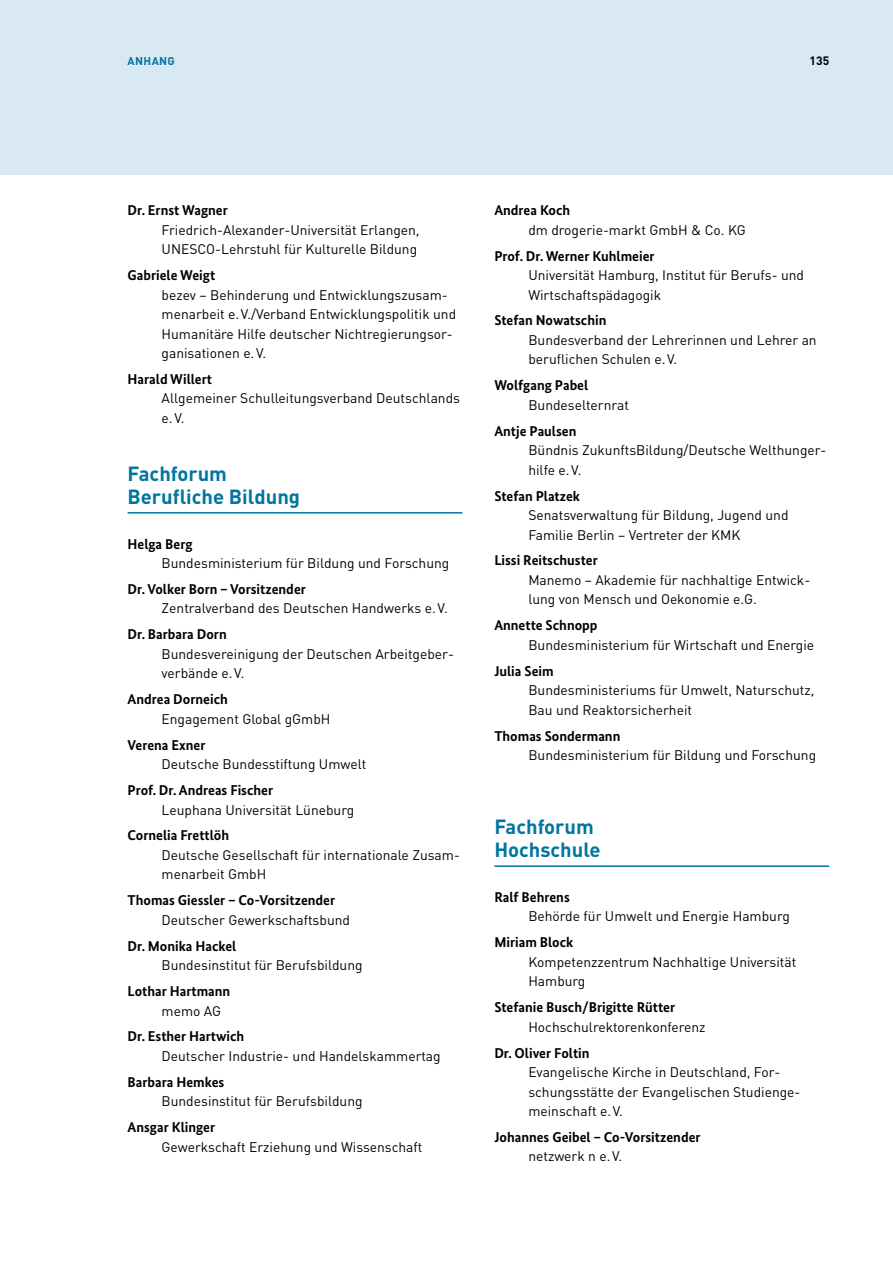
<style>
.page{position:relative;width:893px;height:1263px;background:#fff}
.page>*{position:absolute;margin:0;border:0;box-sizing:border-box;transform-origin:0 0}
.t1{font:700 20.25px/22.5px "DIN Pro";color:#0075a0}
.t2{font:700 14.25px "Bundes Sans";color:#000}
.t3{font:13.8px/19.5px "DIN Pro";color:#000}
.t4{font:700 12px "DIN Pro";color:#000}
.t5{font:700 11.25px "DIN Pro";color:#0075a0}
</style>
<div class="page">
<div style="left:0;top:0;width:893px;height:174px;background:#d8e9f3"></div>
<hr style="left:128px;top:512px;width:334px;height:2px;background:#0075a0">
<hr style="left:494px;top:865px;width:335px;height:2px;background:#0075a0">
<p class="t5" style="left:128px;top:53px;width:17px">Anhang</p>
<p class="t4" style="left:810px;top:52px;width:21px">135</p>
<p class="t2" style="left:128px;top:202px;width:102px">Dr. Ernst Wagner</p>
<p class="t3" style="left:162px;top:219px;width:260px">Friedrich-Alexander-Universität Erlangen,<br>UNESCO-Lehrstuhl für Kulturelle Bildung</p>
<p class="t2" style="left:128px;top:266px;width:89px">Gabriele Weigt</p>
<p class="t3" style="left:162px;top:284px;width:296px">bezev – Behinderung und Entwicklungszusam&shy;menarbeit e.V./Verband Entwicklungspolitik und Humanitäre Hilfe deutscher Nichtregierungsor&shy;ganisationen e.V.</p>
<p class="t2" style="left:128px;top:370px;width:86px">Harald Willert</p>
<p class="t3" style="left:162px;top:388px;width:300px">Allgemeiner Schulleitungsverband Deutschlands e.V.</p>
<h1 class="t1" style="left:128px;top:462px;width:174px">Fachforum<br>Berufliche Bildung</h1>
<p class="t2" style="left:128px;top:535px;width:67px">Helga Berg</p>
<p class="t3" style="left:162px;top:553px;width:289px">Bundesministerium für Bildung und Forschung</p>
<p class="t2" style="left:128px;top:580px;width:180px">Dr. Volker Born – Vorsitzender</p>
<p class="t3" style="left:162px;top:598px;width:288px">Zentralverband des Deutschen Handwerks e.V.</p>
<p class="t2" style="left:128px;top:626px;width:101px">Dr. Barbara Dorn</p>
<p class="t3" style="left:162px;top:643px;width:294px">Bundesvereinigung der Deutschen Arbeitgeber&shy;verbände e.V.</p>
<p class="t2" style="left:128px;top:691px;width:102px">Andrea Dorneich</p>
<p class="t3" style="left:162px;top:708px;width:170px">Engagement Global gGmbH</p>
<p class="t2" style="left:128px;top:736px;width:79px">Verena Exner</p>
<p class="t3" style="left:162px;top:754px;width:206px">Deutsche Bundesstiftung Umwelt</p>
<p class="t2" style="left:128px;top:781px;width:147px">Prof. Dr. Andreas Fischer</p>
<p class="t3" style="left:162px;top:799px;width:194px">Leuphana Universität Lüneburg</p>
<p class="t2" style="left:128px;top:827px;width:103px">Cornelia Frettlöh</p>
<p class="t3" style="left:162px;top:844px;width:300px">Deutsche Gesellschaft für internationale Zusam&shy;menarbeit GmbH</p>
<p class="t2" style="left:128px;top:892px;width:209px">Thomas Giessler – Co-Vorsitzender</p>
<p class="t3" style="left:162px;top:909px;width:190px">Deutscher Gewerkschaftsbund</p>
<p class="t2" style="left:128px;top:937px;width:110px">Dr. Monika Hackel</p>
<p class="t3" style="left:162px;top:955px;width:203px">Bundesinstitut für Berufsbildung</p>
<p class="t2" style="left:128px;top:982px;width:104px">Lothar Hartmann</p>
<p class="t3" style="left:162px;top:1000px;width:61px">memo AG</p>
<p class="t2" style="left:128px;top:1028px;width:118px">Dr. Esther Hartwich</p>
<p class="t3" style="left:162px;top:1045px;width:281px">Deutscher Industrie- und Handelskammertag</p>
<p class="t2" style="left:128px;top:1073px;width:98px">Barbara Hemkes</p>
<p class="t3" style="left:162px;top:1091px;width:203px">Bundesinstitut für Berufsbildung</p>
<p class="t2" style="left:128px;top:1118px;width:89px">Ansgar Klinger</p>
<p class="t3" style="left:162px;top:1136px;width:262px">Gewerkschaft Erziehung und Wissenschaft</p>
<p class="t2" style="left:494px;top:202px;width:77px">Andrea Koch</p>
<p class="t3" style="left:528px;top:219px;width:219px">dm drogerie-markt GmbH &amp; Co. KG</p>
<p class="t2" style="left:494px;top:247px;width:162px">Prof. Dr. Werner Kuhlmeier</p>
<p class="t3" style="left:528px;top:265px;width:277px">Universität Hamburg, Institut für Berufs- und<br>Wirtschaftspädagogik</p>
<p class="t2" style="left:494px;top:312px;width:114px">Stefan Nowatschin</p>
<p class="t3" style="left:528px;top:330px;width:290px">Bundesverband der Lehrerinnen und Lehrer an beruflichen Schulen e.V.</p>
<p class="t2" style="left:494px;top:377px;width:95px">Wolfgang Pabel</p>
<p class="t3" style="left:528px;top:394px;width:102px">Bundeselternrat</p>
<p class="t2" style="left:494px;top:422px;width:84px">Antje Paulsen</p>
<p class="t3" style="left:528px;top:440px;width:300px">Bündnis ZukunftsBildung/Deutsche Welthunger&shy;hilfe e.V.</p>
<p class="t2" style="left:494px;top:487px;width:87px">Stefan Platzek</p>
<p class="t3" style="left:528px;top:505px;width:262px">Senatsverwaltung für Bildung, Jugend und<br>Familie Berlin – Vertreter der KMK</p>
<p class="t2" style="left:494px;top:552px;width:105px">Lissi Reitschuster</p>
<p class="t3" style="left:528px;top:570px;width:283px">Manemo – Akademie für nachhaltige Entwick&shy;lung von Mensch und Oekonomie e.G.</p>
<p class="t2" style="left:494px;top:617px;width:105px">Annette Schnopp</p>
<p class="t3" style="left:528px;top:634px;width:287px">Bundesministerium für Wirtschaft und Energie</p>
<p class="t2" style="left:494px;top:662px;width:61px">Julia Seim</p>
<p class="t3" style="left:528px;top:680px;width:288px">Bundesministeriums für Umwelt, Naturschutz,<br>Bau und Reaktorsicherheit</p>
<p class="t2" style="left:494px;top:727px;width:128px">Thomas Sondermann</p>
<p class="t3" style="left:528px;top:745px;width:289px">Bundesministerium für Bildung und Forschung</p>
<h1 class="t1" style="left:494px;top:815px;width:108px">Fachforum<br>Hochschule</h1>
<p class="t2" style="left:494px;top:888px;width:77px">Ralf Behrens</p>
<p class="t3" style="left:528px;top:906px;width:263px">Behörde für Umwelt und Energie Hamburg</p>
<p class="t2" style="left:494px;top:934px;width:81px">Miriam Block</p>
<p class="t3" style="left:528px;top:951px;width:269px">Kompetenzzentrum Nachhaltige Universität<br>Hamburg</p>
<p class="t2" style="left:494px;top:998px;width:182px">Stefanie Busch/Brigitte Rütter</p>
<p class="t3" style="left:528px;top:1016px;width:179px">Hochschulrektorenkonferenz</p>
<p class="t2" style="left:494px;top:1044px;width:97px">Dr. Oliver Foltin</p>
<p class="t3" style="left:528px;top:1062px;width:274px">Evangelische Kirche in Deutschland, For&shy;schungsstätte der Evangelischen Studienge&shy;meinschaft e.V.</p>
<p class="t2" style="left:494px;top:1128px;width:208px">Johannes Geibel – Co-Vorsitzender</p>
<p class="t3" style="left:528px;top:1146px;width:95px">netzwerk n e.V.</p>
</div>
